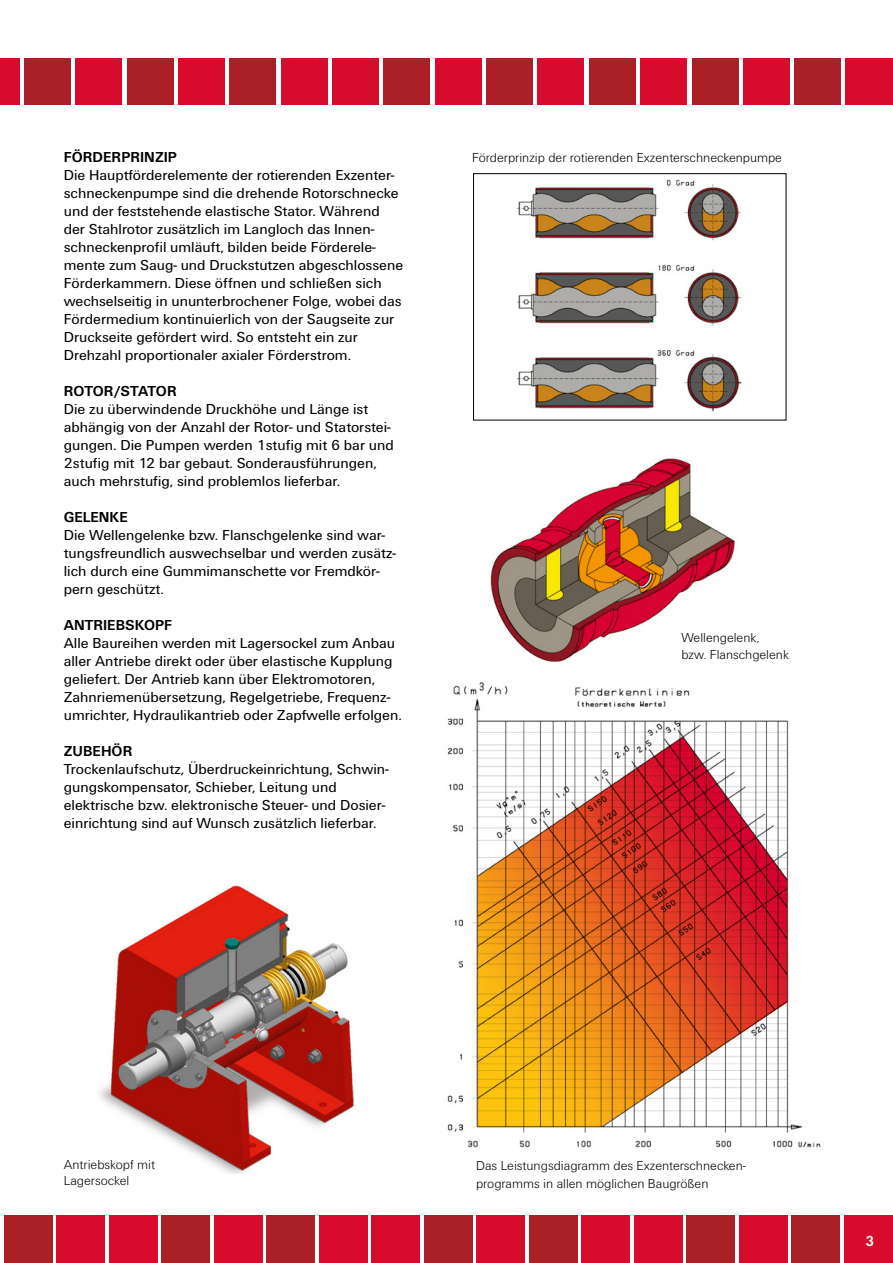
<style>
.page{position:relative;width:893px;height:1263px;background:#fff}
.page>*{position:absolute;margin:0;border:0;box-sizing:border-box;transform-origin:0 0}
.t1{font:15px/18px "Unitus T";color:#000}
.t2{font:600 15px "Futura T";color:#fff}
.t3{font:300 13.5px/16.5px "Unitus T";color:#000}
.s1{font-weight:700}
</style>
<div class="page">
<div style="left:486px;top:58px;width:47px;height:47px;background:#ab2026"></div>
<div style="left:640px;top:58px;width:47px;height:47px;background:#d70b2c"></div>
<div style="left:75px;top:58px;width:47px;height:47px;background:#d70b2c"></div>
<div style="left:743px;top:58px;width:47px;height:47px;background:#d70b2c"></div>
<div style="left:178px;top:58px;width:47px;height:47px;background:#d70b2c"></div>
<div style="left:846px;top:58px;width:47px;height:47px;background:#d70b2c"></div>
<div style="left:281px;top:58px;width:47px;height:47px;background:#d70b2c"></div>
<div style="left:794px;top:58px;width:47px;height:47px;background:#ab2026"></div>
<div style="left:229px;top:58px;width:47px;height:47px;background:#ab2026"></div>
<div style="left:692px;top:58px;width:46px;height:47px;background:#ab2026"></div>
<div style="left:127px;top:58px;width:47px;height:47px;background:#ab2026"></div>
<div style="left:332px;top:58px;width:47px;height:47px;background:#d70b2c"></div>
<div style="left:435px;top:58px;width:47px;height:47px;background:#d70b2c"></div>
<div style="left:384px;top:58px;width:46px;height:47px;background:#ab2026"></div>
<div style="left:538px;top:58px;width:46px;height:47px;background:#d70b2c"></div>
<div style="left:0;top:58px;width:19px;height:47px;background:#d70b2c"></div>
<div style="left:589px;top:58px;width:47px;height:47px;background:#ab2026"></div>
<div style="left:24px;top:58px;width:47px;height:47px;background:#ab2026"></div>
<div style="left:844px;top:1215px;width:49px;height:48px;background:#d70b2c"></div>
<div style="left:57px;top:1215px;width:48px;height:48px;background:#d70b2c"></div>
<div style="left:4px;top:1215px;width:48px;height:48px;background:#ab2026"></div>
<div style="left:372px;top:1215px;width:48px;height:48px;background:#d70b2c"></div>
<div style="left:477px;top:1215px;width:48px;height:48px;background:#d70b2c"></div>
<div style="left:582px;top:1215px;width:48px;height:48px;background:#d70b2c"></div>
<div style="left:529px;top:1215px;width:48px;height:48px;background:#ab2026"></div>
<div style="left:424px;top:1215px;width:48px;height:48px;background:#ab2026"></div>
<div style="left:109px;top:1215px;width:48px;height:48px;background:#d70b2c"></div>
<div style="left:214px;top:1215px;width:48px;height:48px;background:#d70b2c"></div>
<div style="left:319px;top:1215px;width:48px;height:48px;background:#d70b2c"></div>
<div style="left:267px;top:1215px;width:48px;height:48px;background:#ab2026"></div>
<div style="left:162px;top:1215px;width:48px;height:48px;background:#ab2026"></div>
<div style="left:634px;top:1215px;width:48px;height:48px;background:#d70b2c"></div>
<div style="left:739px;top:1215px;width:48px;height:48px;background:#d70b2c"></div>
<div style="left:792px;top:1215px;width:48px;height:48px;background:#ab2026"></div>
<div style="left:687px;top:1215px;width:48px;height:48px;background:#ab2026"></div>
<img style="left:447px;top:682px;width:374px;height:466px">
<img style="left:516px;top:179px;width:226px;height:233px">
<div style="left:473px;top:173px;width:313px;height:247px;border:1px solid #000"></div>
<img style="left:100px;top:885px;width:254px;height:289px">
<img style="left:490px;top:458px;width:245px;height:204px">
<p class="t1" style="left:64px;top:148px;width:341px"><span class="s1">FÖRDERPRINZIP<br></span>Die Hauptförderelemente der rotierenden Exzenter&shy;schneckenpumpe sind die drehende Rotorschnecke und der feststehende elastische Stator. Während der Stahlrotor zusätzlich im Langloch das Innen&shy;schneckenprofil umläuft, bilden beide Förderele&shy;mente zum Saug- und Druckstutzen abgeschlossene Förderkammern. Diese öffnen und schließen sich wechselseitig in ununterbrochener Folge, wobei das Fördermedium kontinuierlich von der Saugseite zur Druckseite gefördert wird. So entsteht ein zur Drehzahl proportionaler axialer Förderstrom.</p>
<p class="t1" style="left:64px;top:382px;width:331px"><span class="s1">ROTOR/STATOR<br></span>Die zu überwindende Druckhöhe und Länge ist abhängig von der Anzahl der Rotor- und Statorstei&shy;gungen. Die Pumpen werden 1stufig mit 6 bar und 2stufig mit 12 bar gebaut. Sonderausführungen, auch mehrstufig, sind problemlos lieferbar.</p>
<p class="t1" style="left:64px;top:508px;width:334px"><span class="s1">GELENKE<br></span>Die Wellengelenke bzw. Flanschgelenke sind war&shy;tungsfreundlich auswechselbar und werden zusätz&shy;lich durch eine Gummimanschette vor Fremdkör&shy;pern geschützt.</p>
<p class="t1" style="left:64px;top:616px;width:340px"><span class="s1">ANTRIEBSKOPF<br></span>Alle Baureihen werden mit Lagersockel zum Anbau aller Antriebe direkt oder über elastische Kupplung geliefert. Der Antrieb kann über Elektromotoren, Zahnriemenübersetzung, Regelgetriebe, Frequenz&shy;umrichter, Hydraulikantrieb oder Zapfwelle erfolgen.</p>
<p class="t1" style="left:64px;top:742px;width:326px"><span class="s1">ZUBEHÖR<br></span>Trockenlaufschutz, Überdruckeinrichtung, Schwin&shy;gungskompensator, Schieber, Leitung und elektrische bzw. elektronische Steuer- und Dosier&shy;einrichtung sind auf Wunsch zusätzlich lieferbar.</p>
<p class="t3" style="left:472px;top:149px;width:311px">Förderprinzip der rotierenden Exzenterschneckenpumpe</p>
<p class="t3" style="left:681px;top:629px;width:109px">Wellengelenk,<br>bzw. Flanschgelenk</p>
<p class="t3" style="left:64px;top:1156px;width:93px">Antriebskopf mit<br>Lagersockel</p>
<p class="t3" style="left:476px;top:1157px;width:271px;line-height:18px">Das Leistungsdiagramm des Exzenterschnecken&shy;programms in allen möglichen Baugrößen</p>
<p class="t2" style="left:866px;top:1232px;width:10px">3</p>
</div>
